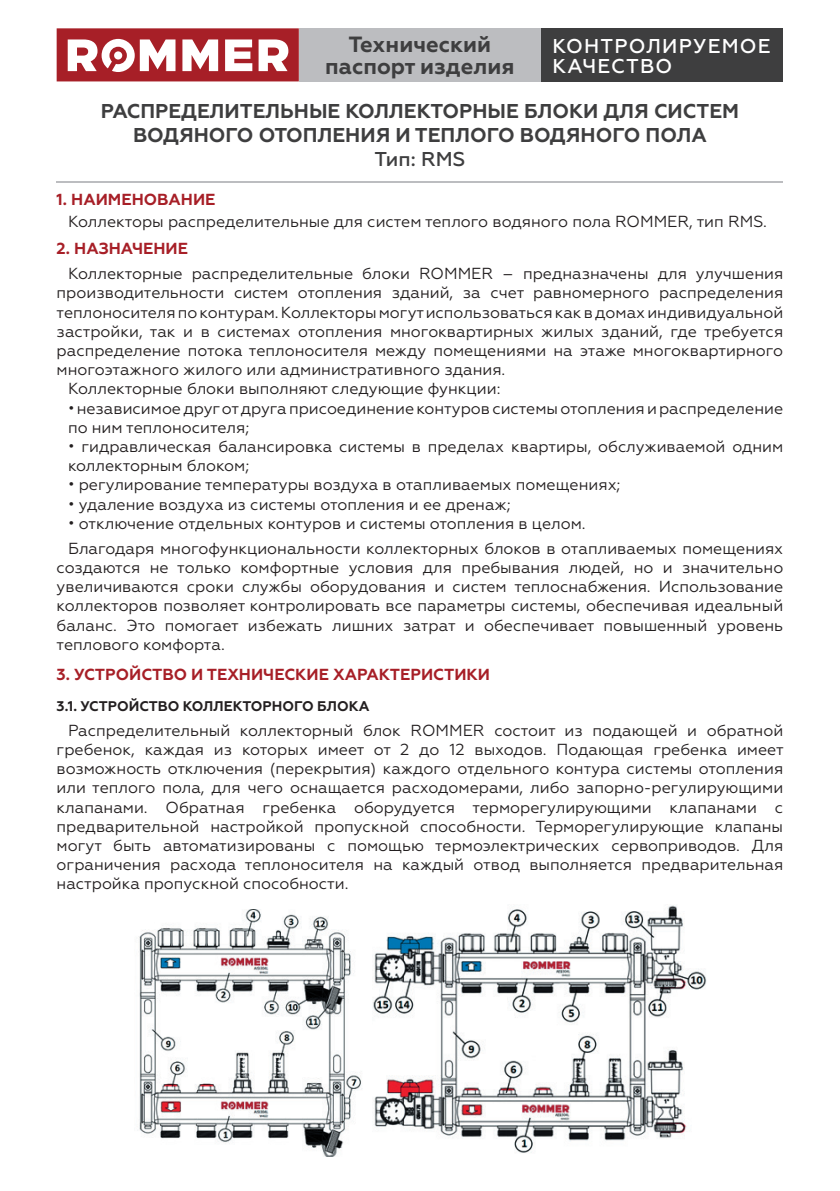
<style>
.page{position:relative;width:840px;height:1191px;background:#fff}
.page>*{position:absolute;margin:0;border:0;box-sizing:border-box;transform-origin:0 0}
.t1{font:700 22px/22px "Geometria";color:#3e3e3f;text-align:center}
.t2{font:700 20px/24px "Geometria";color:#3e3e3f;text-align:center}
.t3{font:500 20px/20px "Geometria";letter-spacing:.06em;color:#fff}
.t4{font:500 20px "Geometria";color:#3e3e3f}
.t5{font:16px/19.2px "Geometria";color:#231f20}
.t6{font:700 16px "Geometria";color:#a71f27}
.t7{font:700 14px "Geometria";color:#231f20}
</style>
<div class="page">
<img style="left:138px;top:909px;width:224px;height:247px">
<img style="left:372px;top:905px;width:333px;height:248px">
<hr style="left:57px;top:181px;width:725px;height:2px;background:#bcbdc0">
<svg style="left:57px;top:28px;width:241px;height:53px"></svg>
<div style="left:298px;top:28px;width:242px;height:53px;background:#bcbdc0"></div>
<div style="left:541px;top:28px;width:241px;height:53px;background:#3e3e3f"></div>
<h1 class="t1" style="left:325px;top:34px;width:190px">Технический паспорт изделия</h1>
<p class="t3" style="left:552px;top:36px;width:219px">КОНТРОЛИРУЕМОЕ<br>КАЧЕСТВО</p>
<p class="t2" style="left:101px;top:99px;width:639px">РАСПРЕДЕЛИТЕЛЬНЫЕ КОЛЛЕКТОРНЫЕ БЛОКИ ДЛЯ СИСТЕМ<br>ВОДЯНОГО ОТОПЛЕНИЯ И ТЕПЛОГО ВОДЯНОГО ПОЛА</p>
<p class="t4" style="left:374px;top:147px;width:92px">Тип: RMS</p>
<p class="t6" style="left:57px;top:190px;width:160px">1. НАИМЕНОВАНИЕ</p>
<p class="t5" style="left:68px;top:212px;width:700px">Коллекторы распределительные для систем теплого водяного пола ROMMER, тип RMS.</p>
<p class="t6" style="left:57px;top:239px;width:133px">2. НАЗНАЧЕНИЕ</p>
<p class="t5" style="left:68px;top:264px;width:716px">Коллекторные распределительные блоки ROMMER – предназначены для улучшения</p>
<p class="t5" style="left:57px;top:283px;width:727px">производительности систем отопления зданий, за счет равномерного распределения</p>
<p class="t5" style="left:57px;top:302px;width:727px">теплоносителя по контурам. Коллекторы могут использоваться как в домах индивидуальной</p>
<p class="t5" style="left:57px;top:322px;width:727px">застройки, так и в системах отопления многоквартирных жилых зданий, где требуется</p>
<p class="t5" style="left:57px;top:341px;width:727px">распределение потока теплоносителя между помещениями на этаже многоквартирного</p>
<p class="t5" style="left:57px;top:360px;width:450px">многоэтажного жилого или административного здания.</p>
<p class="t5" style="left:68px;top:379px;width:433px">Коллекторные блоки выполняют следующие функции:</p>
<p class="t5" style="left:68px;top:398px;width:716px">• независимое друг от друга присоединение контуров системы отопления и распределение по ним теплоносителя;</p>
<p class="t5" style="left:68px;top:437px;width:716px">• гидравлическая балансировка системы в пределах квартиры, обслуживаемой одним коллекторным блоком;</p>
<p class="t5" style="left:68px;top:475px;width:553px">• регулирование температуры воздуха в отапливаемых помещениях;</p>
<p class="t5" style="left:68px;top:494px;width:444px">• удаление воздуха из системы отопления и ее дренаж;</p>
<p class="t5" style="left:68px;top:511px;width:716px;line-height:24.8px">• отключение отдельных контуров и системы отопления в целом.<br>Благодаря многофункциональности коллекторных блоков в отапливаемых помещениях</p>
<p class="t5" style="left:57px;top:558px;width:727px;text-align:justify">создаются не только комфортные условия для пребывания людей, но и значительно увеличиваются сроки службы оборудования и систем теплоснабжения. Использование коллекторов позволяет контролировать все параметры системы, обеспечивая идеальный баланс. Это помогает избежать лишних затрат и обеспечивает повышенный уровень теплового комфорта.</p>
<p class="t6" style="left:57px;top:665px;width:435px">3. УСТРОЙСТВО И ТЕХНИЧЕСКИЕ ХАРАКТЕРИСТИКИ</p>
<p class="t7" style="left:57px;top:697px;width:314px">3.1. УСТРОЙСТВО КОЛЛЕКТОРНОГО БЛОКА</p>
<p class="t5" style="left:57px;top:720px;width:728px;text-align:justify;text-indent:11px">Распределительный коллекторный блок ROMMER состоит из подающей и обратной гребенок, каждая из которых имеет от 2 до 12 выходов. Подающая гребенка имеет возможность отключения (перекрытия) каждого отдельного контура системы отопления или теплого пола, для чего оснащается расходомерами, либо запорно-регулирующими клапанами. Обратная гребенка оборудуется терморегулирующими клапанами с предварительной настройкой пропускной способности. Терморегулирующие клапаны могут быть автоматизированы с помощью термоэлектрических сервоприводов. Для ограничения расхода теплоносителя на каждый отвод выполняется предварительная настройка пропускной способности.</p>
</div>
